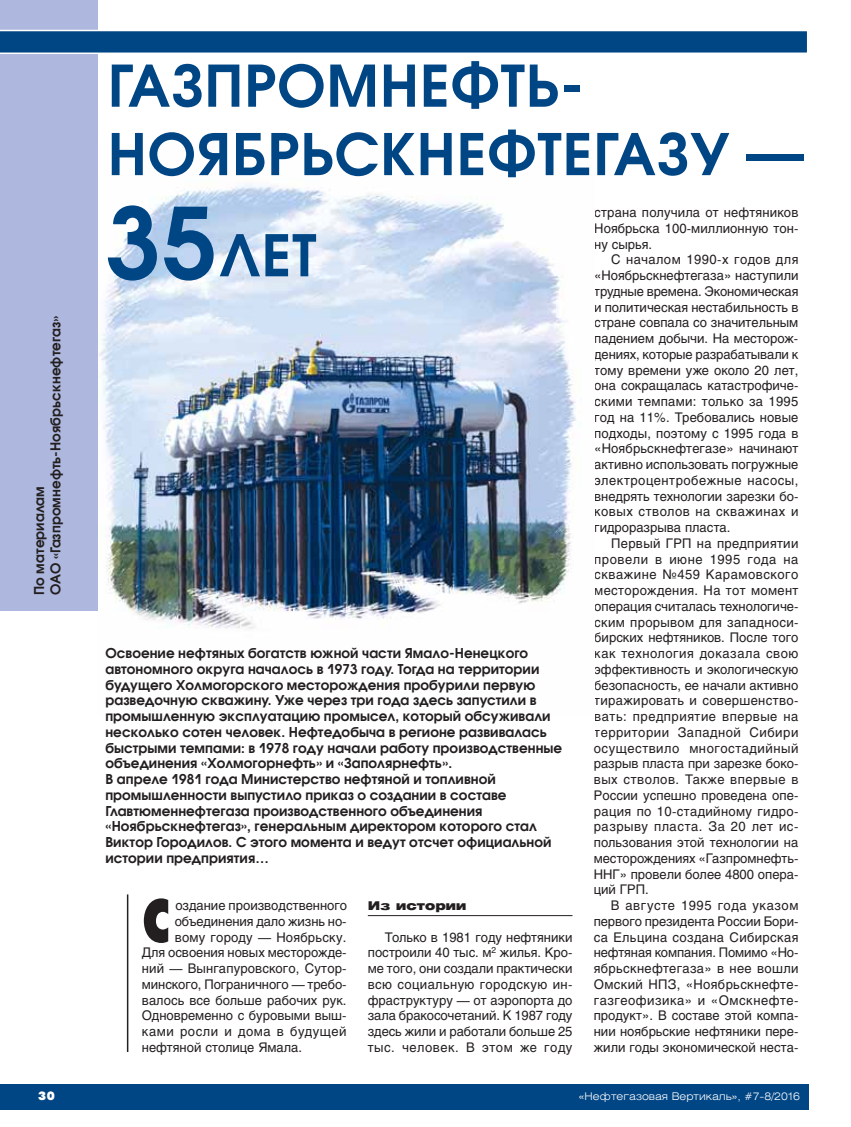
<style>
.page{position:relative;width:851px;height:1127px;background:#fff}
.page>*{position:absolute;margin:0;border:0;box-sizing:border-box;transform-origin:0 0}
.t1{font:700 60px "Futura Futuris X Cond C";color:#231f20}
.t2{font:600 57px/68.4px "Avant Garde Gothic C";letter-spacing:.02em;color:#004584}
.t3{font:600 13.5px/15.8px "Avant Garde Gothic C";letter-spacing:.005em;color:#231f20}
.t4{font:13.2px/15.8px "Helios";color:#231f20;text-align:justify}
.t5{font:13.2px "Helios";letter-spacing:.04em;color:#231f20}
.t6{font:900 12px "Helios Ext";letter-spacing:.005em;color:#231f20}
.t7{font:12px "Futura Futuris XC";color:#fff}
.t8{font:300 10.5px "Helios Ext";color:#fff}
.s1{font-size:97.5px}
</style>
<div class="page">
<hr style="left:368px;top:915px;width:204px;height:1px;background:#231f20">
<img style="left:99px;top:184px;width:477px;height:445px">
<div style="left:0;top:1084px;width:808px;height:26px;background:#004584"></div>
<div style="left:0;top:0;width:98px;height:611px;background:#aeb8de"></div>
<svg style="left:0;top:30px;width:807px;height:24px;background:#1d5a91"></svg>
<hr style="left:127px;top:894px;width:1px;height:158px;background:#231f20">
<p class="t3" style="left:32px;top:595px;width:281px;line-height:16.5px;rotate:-90deg">По материалам<br>ОАО «Газпромнефть-Ноябрьскнефтегаз»</p>
<h2 class="t2" style="left:108px;top:58px;width:697px">ГАЗПРОМНЕФТЬ-<br>НОЯБРЬСКНЕФТЕГАЗУ —</h2>
<h2 class="t2" style="left:106px;top:227px;width:211px"><span class="s1">35</span>ЛЕТ</h2>
<p class="t4" style="left:594px;top:206px;width:206px">страна получила от нефтяников Ноябрьска 100-миллионную тон&shy;ну сырья.</p>
<p class="t4" style="left:594px;top:253px;width:206px;text-indent:17px">С началом 1990-х годов для «Ноябрьскнефтегаза» наступили трудные времена. Экономическая и политическая нестабильность в стране совпала со значительным падением добычи. На месторож&shy;дениях, которые разрабатывали к тому времени уже около 20 лет, она сокращалась катастрофиче&shy;скими темпами: только за 1995 год на 11%. Требовались новые подходы, поэтому с 1995 года в «Ноябрьскнефтегазе» начинают активно использовать погружные электроцентробежные насосы, внедрять технологии зарезки бо&shy;ковых стволов на скважинах и гидроразрыва пласта.</p>
<p class="t4" style="left:593px;top:537px;width:206px;text-indent:18px">Первый ГРП на предприятии провели в июне 1995 года на скважине №459 Карамовского месторождения. На тот момент операция считалась технологиче&shy;ским прорывом для западноси&shy;бирских нефтяников. После того как технология доказала свою эффективность и экологическую безопасность, ее начали активно тиражировать и совершенство&shy;вать: предприятие впервые на территории Западной Сибири осуществило многостадийный разрыв пласта при зарезке боко&shy;вых стволов. Также впервые в России успешно проведена опе&shy;рация по 10-стадийному гидро&shy;разрыву пласта. За 20 лет ис&shy;пользования этой технологии на месторождениях «Газпромнефть-ННГ» провели более 4800 опера&shy;ций ГРП.</p>
<p class="t4" style="left:593px;top:899px;width:206px;text-indent:17px">В августе 1995 года указом первого президента России Бори&shy;са Ельцина создана Сибирская нефтяная компания. Помимо «Но&shy;ябрьскнефтегаза» в нее вошли Омский НПЗ, «Ноябрьскнефте&shy;газгеофизика» и «Омскнефте&shy;продукт». В составе этой компа&shy;нии ноябрьские нефтяники пере&shy;жили годы экономической неста-</p>
<p class="t3" style="left:105px;top:647px;width:458px">Освоение нефтяных богатств южной части Ямало-Ненецкого автономного округа началось в 1973 году. Тогда на территории будущего Холмогорского месторождения пробурили первую разведочную скважину. Уже через три года здесь запустили в промышленную эксплуатацию промысел, который обсуживали несколько сотен человек. Нефтедобыча в регионе развивалась быстрыми темпами: в 1978 году начали работу производственные объединения «Холмогорнефть» и «Заполярнефть».<br>В апреле 1981 года Министерство нефтяной и топливной промышленности выпустило приказ о создании в составе Главтюменнефтегаза производственного объединения «Ноябрьскнефтегаз», генеральным директором которого стал Виктор Городилов. С этого момента и ведут отсчет официальной истории предприятия…</p>
<h1 class="t1" style="left:142px;top:897px;width:30px">С</h1>
<p class="t4" style="left:175px;top:899px;width:173px">оздание производственного</p>
<p class="t6" style="left:368px;top:901px;width:100px">Из истории</p>
<p class="t4" style="left:368px;top:930px;width:206px;text-indent:17px">Только в 1981 году нефтяники построили 40 тыс. м<sup>2</sup> жилья. Кро&shy;ме того, они создали практически всю социальную городскую ин&shy;фраструктуру — от аэропорта до зала бракосочетаний. К 1987 году здесь жили и работали больше 25 тыс. человек. В этом же году</p>
<p class="t4" style="left:175px;top:915px;width:173px">объединения дало жизнь но-</p>
<p class="t4" style="left:175px;top:930px;width:173px">вому городу — Ноябрьску.</p>
<p class="t4" style="left:142px;top:946px;width:206px">Для освоения новых месторожде-</p>
<p class="t4" style="left:142px;top:962px;width:206px">ний — Вынгапуровского, Сутор-</p>
<p class="t4" style="left:142px;top:978px;width:206px">минского, Пограничного — требо-</p>
<p class="t4" style="left:142px;top:993px;width:206px">валось все больше рабочих рук.</p>
<p class="t4" style="left:142px;top:1009px;width:206px">Одновременно с буровыми выш-</p>
<p class="t5" style="left:142px;top:1026px;width:206px">ками росли и дома в будущей</p>
<p class="t4" style="left:142px;top:1041px;width:162px">нефтяной столице Ямала.</p>
<p class="t7" style="left:38px;top:1091px;width:18px">30</p>
<p class="t8" style="left:579px;top:1092px;width:222px">«Нефтегазовая Вертикаль», #7-8/2016</p>
</div>
